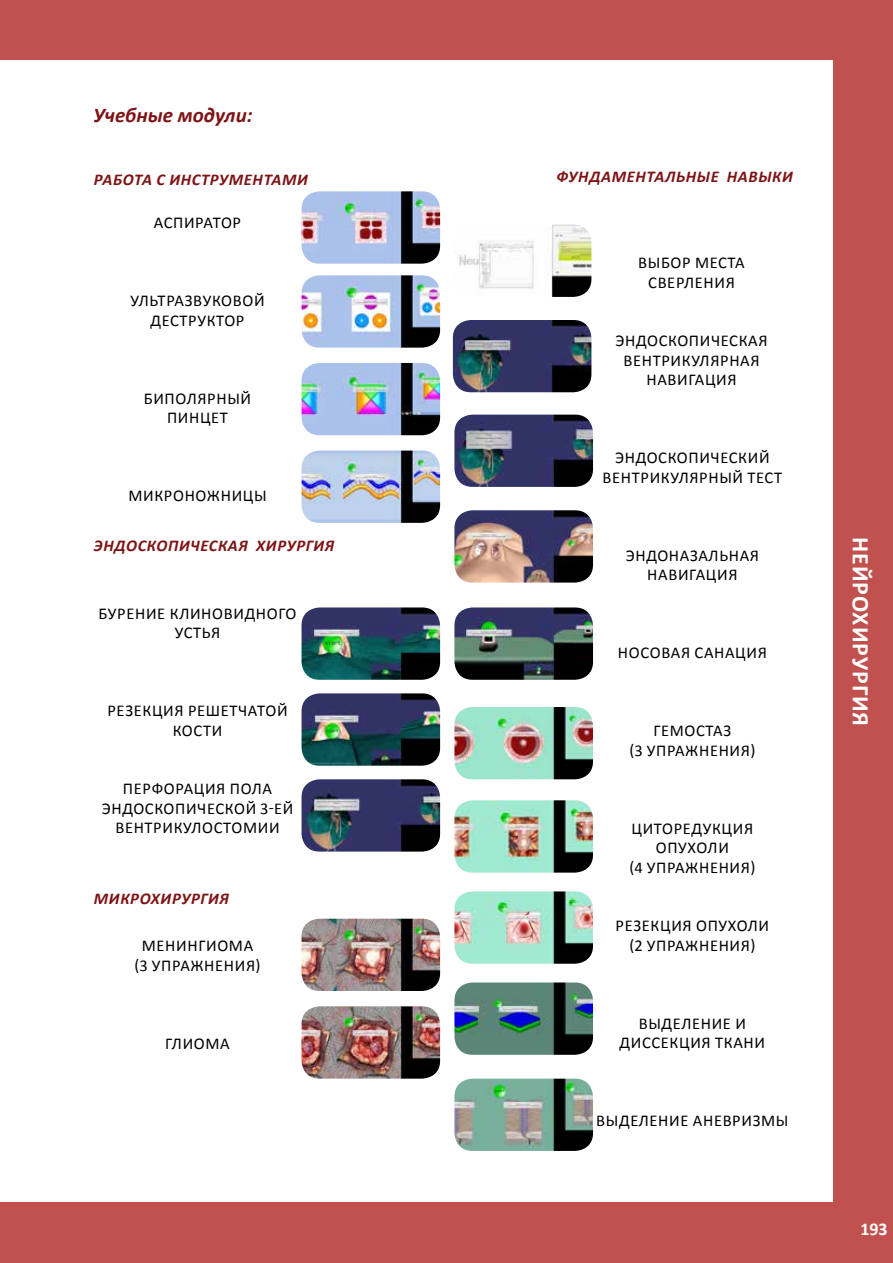
<style>
.page{position:relative;width:893px;height:1263px;background:#fff}
.page>*{position:absolute;margin:0;border:0;box-sizing:border-box;transform-origin:0 0}
.t1{font:700 24px "Calibri";letter-spacing:.04em;color:#fff}
.t2{font:italic 700 21px "Calibri";color:#7e1416}
.t3{font:700 18px "Calibri";color:#fff}
.t4{font:16.5px/19.5px "Calibri";letter-spacing:.04em;color:#000;text-align:center}
.t5{font:italic 700 16.5px "Calibri";letter-spacing:.04em;color:#7e1416}
</style>
<div class="page">
<div style="left:833px;top:0;width:60px;height:1263px;background:#c1514e"></div>
<div style="left:0;top:1203px;width:893px;height:60px;background:#c1514e"></div>
<div style="left:0;top:0;width:893px;height:60px;background:#c1514e"></div>
<img style="left:302px;top:779px;width:138px;height:73px">
<img style="left:454px;top:510px;width:139px;height:73px">
<img style="left:454px;top:891px;width:139px;height:73px">
<img style="left:302px;top:919px;width:138px;height:72px">
<img style="left:302px;top:191px;width:138px;height:73px">
<img style="left:454px;top:415px;width:139px;height:72px">
<img style="left:454px;top:1079px;width:139px;height:72px">
<img style="left:453px;top:320px;width:138px;height:72px">
<img style="left:459px;top:225px;width:132px;height:72px">
<img style="left:302px;top:451px;width:138px;height:72px">
<img style="left:302px;top:1006px;width:138px;height:73px">
<img style="left:302px;top:275px;width:138px;height:73px">
<img style="left:302px;top:607px;width:138px;height:73px">
<img style="left:302px;top:363px;width:138px;height:72px">
<img style="left:454px;top:800px;width:139px;height:73px">
<img style="left:454px;top:982px;width:139px;height:73px">
<img style="left:302px;top:693px;width:138px;height:73px">
<img style="left:454px;top:707px;width:139px;height:72px">
<img style="left:454px;top:607px;width:139px;height:73px">
<p class="t2" style="left:94px;top:102px;width:160px">Учебные модули:</p>
<p class="t5" style="left:94px;top:169px;width:216px">РАБОТА С ИНСТРУМЕНТАМИ</p>
<p class="t4" style="left:154px;top:213px;width:89px">АСПИРАТОР</p>
<p class="t4" style="left:130px;top:291px;width:136px">УЛЬТРАЗВУКОВОЙ<br>ДЕСТРУКТОР</p>
<p class="t4" style="left:144px;top:389px;width:109px">БИПОЛЯРНЫЙ<br>ПИНЦЕТ</p>
<p class="t4" style="left:128px;top:486px;width:140px">МИКРОНОЖНИЦЫ</p>
<p class="t5" style="left:94px;top:535px;width:242px">ЭНДОСКОПИЧЕСКАЯ ХИРУРГИЯ</p>
<p class="t4" style="left:99px;top:603px;width:200px">БУРЕНИЕ КЛИНОВИДНОГО<br>УСТЬЯ</p>
<p class="t4" style="left:107px;top:701px;width:182px">РЕЗЕКЦИЯ РЕШЕТЧАТОЙ<br>КОСТИ</p>
<p class="t4" style="left:102px;top:779px;width:193px">ПЕРФОРАЦИЯ ПОЛА<br>ЭНДОСКОПИЧЕСКОЙ 3-ЕЙ<br>ВЕНТРИКУЛОСТОМИИ</p>
<p class="t5" style="left:94px;top:888px;width:137px">МИКРОХИРУРГИЯ</p>
<p class="t4" style="left:135px;top:936px;width:127px">МЕНИНГИОМА (3 УПРАЖНЕНИЯ)</p>
<p class="t4" style="left:165px;top:1034px;width:66px">ГЛИОМА</p>
<p class="t5" style="left:556px;top:166px;width:238px">ФУНДАМЕНТАЛЬНЫЕ НАВЫКИ</p>
<p class="t4" style="left:638px;top:253px;width:108px">ВЫБОР МЕСТА<br>СВЕРЛЕНИЯ</p>
<p class="t4" style="left:615px;top:331px;width:154px">ЭНДОСКОПИЧЕСКАЯ<br>ВЕНТРИКУЛЯРНАЯ<br>НАВИГАЦИЯ</p>
<p class="t4" style="left:603px;top:448px;width:181px">ЭНДОСКОПИЧЕСКИЙ<br>ВЕНТРИКУЛЯРНЫЙ ТЕСТ</p>
<p class="t4" style="left:626px;top:546px;width:135px">ЭНДОНАЗАЛЬНАЯ<br>НАВИГАЦИЯ</p>
<p class="t4" style="left:618px;top:643px;width:151px">НОСОВАЯ САНАЦИЯ</p>
<p class="t4" style="left:629px;top:721px;width:127px">ГЕМОСТАЗ<br>(3 УПРАЖНЕНИЯ)</p>
<p class="t4" style="left:629px;top:819px;width:127px">ЦИТОРЕДУКЦИЯ<br>ОПУХОЛИ<br>(4 УПРАЖНЕНИЯ)</p>
<p class="t4" style="left:615px;top:916px;width:155px">РЕЗЕКЦИЯ ОПУХОЛИ (2 УПРАЖНЕНИЯ)</p>
<p class="t4" style="left:620px;top:1014px;width:147px">ВЫДЕЛЕНИЕ И<br>ДИССЕКЦИЯ ТКАНИ</p>
<p class="t4" style="left:596px;top:1111px;width:194px">ВЫДЕЛЕНИЕ АНЕВРИЗМЫ</p>
<h1 class="t1" style="left:876px;top:537px;width:191px;rotate:90deg">НЕЙРОХИРУРГИЯ</h1>
<h1 class="t1" style="left:875px;top:709px;width:15px;rotate:90deg">Я</h1>
<p class="t3" style="left:849px;top:1215px;width:29px">193</p>
<p class="t3" style="left:862px;top:1215px;width:29px">193</p>
<p class="t3" style="left:860px;top:1218px;width:29px">193</p>
</div>
